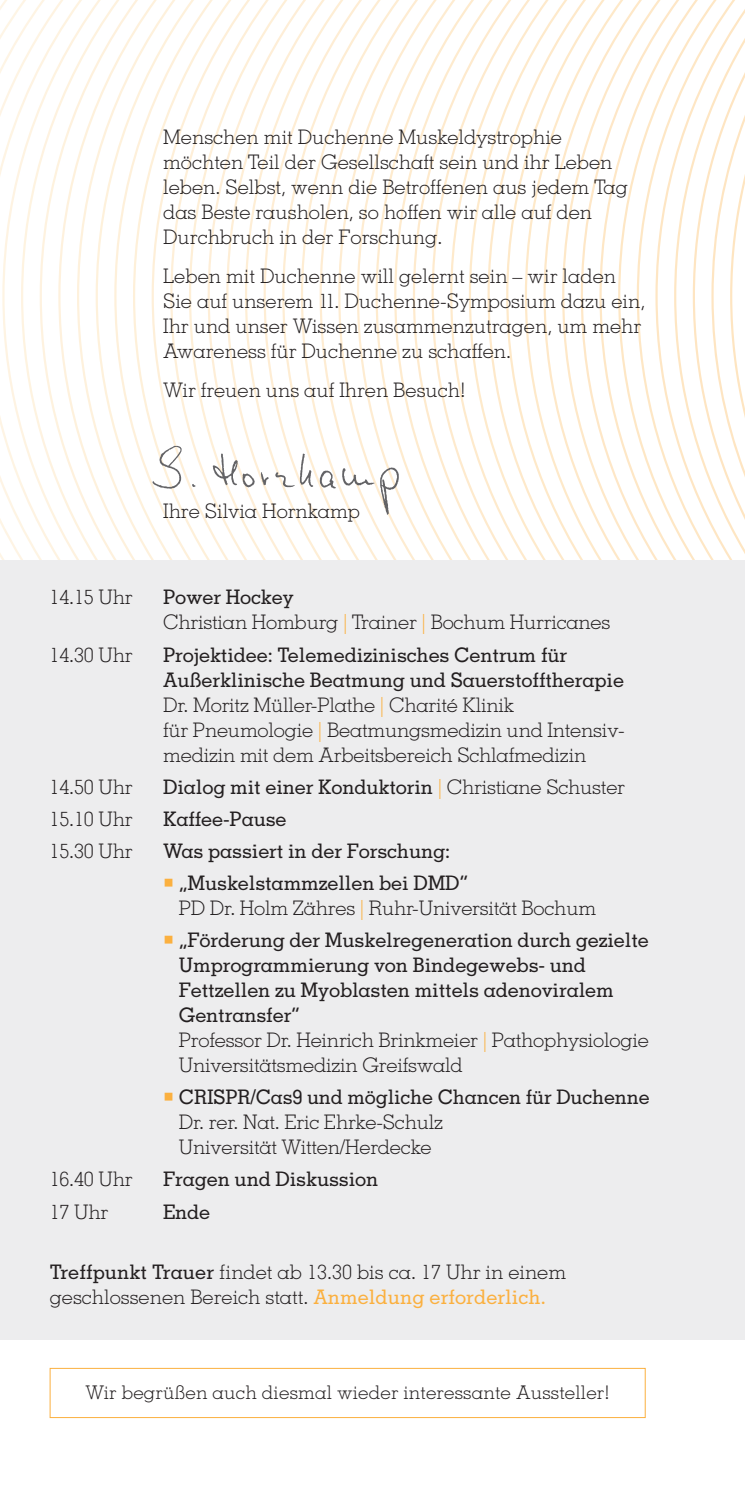
<style>
.page{position:relative;width:745px;height:1489px;background:#fff}
.page>*{position:absolute;margin:0;border:0;box-sizing:border-box;transform-origin:0 0}
.t1{font:300 20px/25px "Memphis";color:#231f20}
.t2{font:500 20px/25px "Memphis";letter-spacing:-.01em;color:#231f20}
.t3{font:300 18.75px "Memphis";letter-spacing:.01em;color:#231f20}
.s1{font-weight:500}
.s2{color:#fbb03f}
.s3{font-weight:300;color:#fbb03f}
.s4{font-weight:300}
.s5{font-weight:500;color:#fbb03f}
</style>
<div class="page">
<svg style="left:734px;top:10px;width:10px;height:542px"></svg>
<svg style="left:716px;top:0;width:18px;height:560px"></svg>
<svg style="left:697px;top:0;width:19px;height:560px"></svg>
<svg style="left:678px;top:0;width:19px;height:560px"></svg>
<svg style="left:660px;top:0;width:18px;height:560px"></svg>
<svg style="left:641px;top:0;width:19px;height:560px"></svg>
<svg style="left:623px;top:0;width:18px;height:560px"></svg>
<svg style="left:604px;top:0;width:19px;height:560px"></svg>
<svg style="left:585px;top:0;width:19px;height:560px"></svg>
<svg style="left:567px;top:0;width:18px;height:560px"></svg>
<svg style="left:548px;top:0;width:19px;height:560px"></svg>
<svg style="left:529px;top:0;width:19px;height:560px"></svg>
<svg style="left:511px;top:0;width:18px;height:560px"></svg>
<svg style="left:492px;top:0;width:19px;height:560px"></svg>
<svg style="left:473px;top:0;width:19px;height:560px"></svg>
<svg style="left:455px;top:0;width:18px;height:560px"></svg>
<svg style="left:436px;top:0;width:19px;height:560px"></svg>
<svg style="left:418px;top:0;width:18px;height:560px"></svg>
<svg style="left:399px;top:0;width:19px;height:560px"></svg>
<svg style="left:380px;top:0;width:19px;height:560px"></svg>
<svg style="left:362px;top:0;width:18px;height:560px"></svg>
<svg style="left:343px;top:0;width:19px;height:560px"></svg>
<svg style="left:324px;top:0;width:19px;height:560px"></svg>
<svg style="left:306px;top:0;width:18px;height:560px"></svg>
<svg style="left:287px;top:0;width:19px;height:560px"></svg>
<svg style="left:268px;top:0;width:19px;height:560px"></svg>
<svg style="left:250px;top:0;width:18px;height:560px"></svg>
<svg style="left:231px;top:0;width:19px;height:560px"></svg>
<svg style="left:213px;top:0;width:18px;height:560px"></svg>
<svg style="left:194px;top:0;width:19px;height:560px"></svg>
<svg style="left:175px;top:0;width:19px;height:560px"></svg>
<svg style="left:157px;top:0;width:18px;height:560px"></svg>
<svg style="left:138px;top:0;width:19px;height:560px"></svg>
<svg style="left:119px;top:0;width:19px;height:560px"></svg>
<svg style="left:101px;top:0;width:18px;height:560px"></svg>
<svg style="left:82px;top:0;width:19px;height:560px"></svg>
<svg style="left:63px;top:0;width:19px;height:560px"></svg>
<svg style="left:0;top:0;width:63px;height:560px"></svg>
<div style="left:0;top:560px;width:744px;height:779px;background:#ededee"></div>
<div style="left:50px;top:1367px;width:595px;height:50px;border:1px solid #fbb03f"></div>
<img style="left:152px;top:441px;width:254px;height:82px">
<p class="t1" style="left:163px;top:124px;width:466px">Menschen mit Duchenne Muskeldystrophie möchten Teil der Gesellschaft sein und ihr Leben leben. Selbst, wenn die Betroffenen aus jedem Tag das Beste rausholen, so hoffen wir alle auf den Durchbruch in der Forschung.</p>
<p class="t1" style="left:163px;top:263px;width:483px">Leben mit Duchenne will gelernt sein – wir laden Sie auf unserem 11. Duchenne-Symposium dazu ein, Ihr und unser Wissen zusammenzutragen, um mehr Awareness für Duchenne zu schaffen.</p>
<p class="t1" style="left:163px;top:377px;width:304px">Wir freuen uns auf Ihren Besuch!</p>
<p class="t1" style="left:163px;top:498px;width:198px">Ihre Silvia Hornkamp</p>
<p class="t1" style="left:50px;top:584px;width:84px">14.15 Uhr</p>
<p class="t1" style="left:163px;top:584px;width:448px"><span class="s1">Power Hockey<br></span>Christian Homburg <span class="s2">|</span> Trainer <span class="s2">|</span> Bochum Hurricanes</p>
<p class="t1" style="left:50px;top:642px;width:84px">14.30 Uhr</p>
<p class="t1" style="left:163px;top:642px;width:463px"><span class="s1">Projektidee: Telemedizinisches Centrum für Außerklinische Beatmung und Sauerstofftherapie </span>Dr. Moritz Müller-Plathe <span class="s2">|</span> Charité Klinik<br>für Pneumologie <span class="s2">|</span> Beatmungsmedizin und Intensiv&shy;medizin mit dem Arbeitsbereich Schlafmedizin</p>
<p class="t1" style="left:50px;top:774px;width:84px">14.50 Uhr</p>
<p class="t2" style="left:163px;top:774px;width:463px">Dialog mit einer Konduktorin <span class="s3">|</span> <span class="s4">Christiane Schuster</span></p>
<p class="t1" style="left:50px;top:806px;width:84px">15.10 Uhr</p>
<p class="t2" style="left:163px;top:806px;width:125px">Kaffee-Pause</p>
<p class="t1" style="left:50px;top:838px;width:84px">15.30 Uhr</p>
<p class="t2" style="left:163px;top:838px;width:288px">Was passiert in der Forschung:</p>
<p class="t1" style="left:179px;top:870px;width:418px;text-indent:-16px"><span class="s2">○</span> <span class="s1">„Muskelstammzellen bei DMD“<br></span>PD Dr. Holm Zähres <span class="s2">|</span> Ruhr-Universität Bochum</p>
<p class="t2" style="left:179px;top:927px;width:471px;text-indent:-16px"><span class="s2">○</span> „Förderung der Muskelregeneration durch gezielte Umprogrammierung von Bindegewebs- und Fettzellen zu Myoblasten mittels adenoviralem Gentransfer“<br><span class="s4">Professor Dr. Heinrich Brinkmeier</span> <span class="s3">|</span> <span class="s4">Pathophysiologie Universitätsmedizin Greifswald</span></p>
<p class="t1" style="left:179px;top:1084px;width:472px;text-indent:-16px"><span class="s2">○</span> <span class="s1">CRISPR/Cas9 und mögliche Chancen für Duchenne<br></span>Dr. rer. Nat. Eric Ehrke-Schulz<br>Universität Witten/Herdecke</p>
<p class="t1" style="left:50px;top:1166px;width:84px">16.40 Uhr</p>
<p class="t2" style="left:163px;top:1166px;width:216px">Fragen und Diskussion</p>
<p class="t1" style="left:50px;top:1198px;width:60px">17 Uhr</p>
<p class="t2" style="left:163px;top:1198px;width:49px">Ende</p>
<p class="t1" style="left:50px;top:1259px;width:517px"><span class="s1">Treffpunkt Trauer</span> findet ab 13.30 bis ca. 17 Uhr in einem geschlossenen Bereich statt. <span class="s5">Anmeldung erforderlich.</span></p>
<p class="t3" style="left:86px;top:1380px;width:525px">Wir begrüßen auch diesmal wieder interessante Aussteller!</p>
</div>
